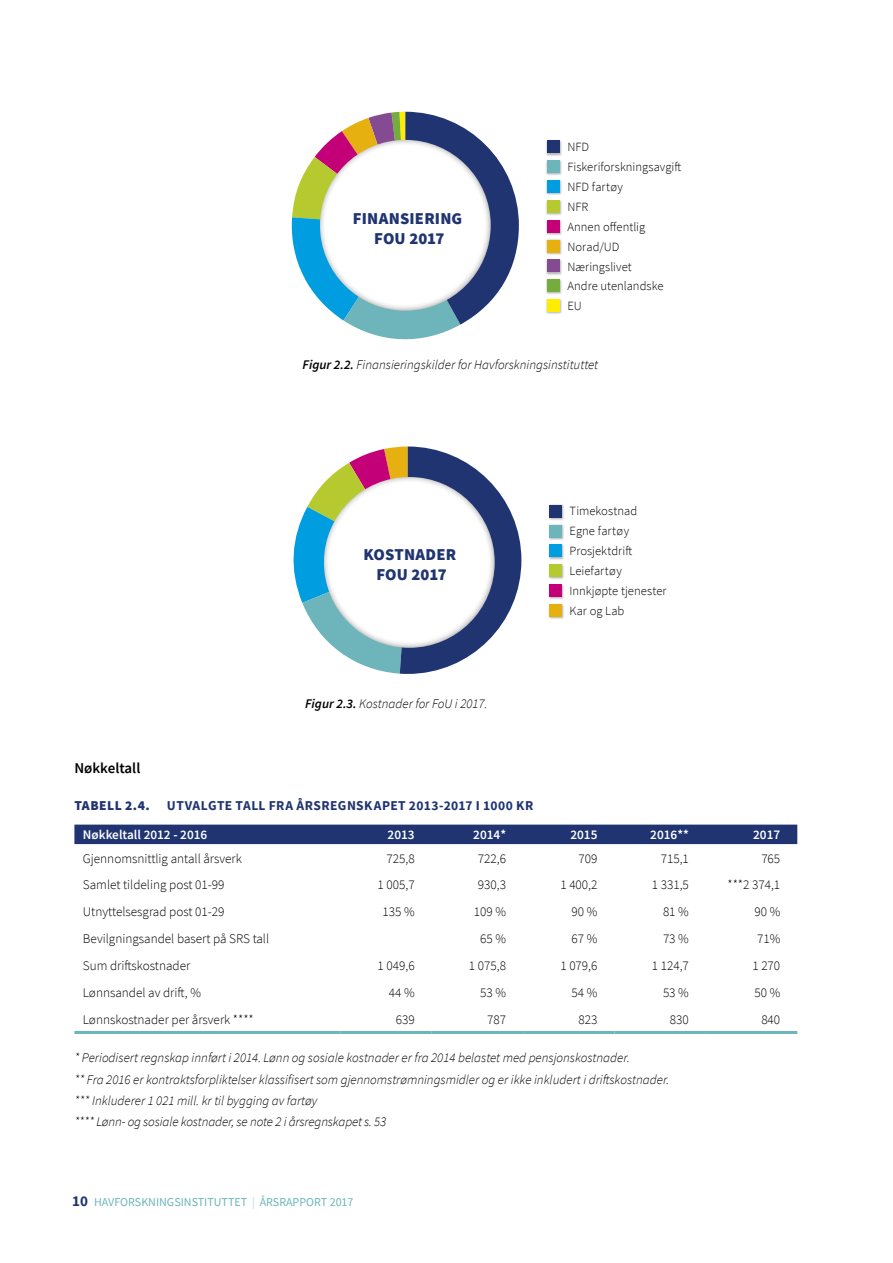
<style>
.page{position:relative;width:893px;height:1263px;background:#fff}
.page>*{position:absolute;margin:0;border:0;box-sizing:border-box;transform-origin:0 0}
.t1{font:900 16.5px/19.8px "Source Sans Pro";letter-spacing:.005em;color:#203471;text-align:center}
.Overskrift_4__mellom{font:600 15px "Source Sans Pro";color:#000}
.Tabelloverskrift{font:700 13.5px "Source Sans Pro";letter-spacing:.03em;color:#203471}
.Tabelloverskrift-2{font:900 13.5px "Source Sans Pro";letter-spacing:.035em;color:#203471}
.Bildetekst{font:italic 300 13.2px "Source Sans Pro";color:#000}
.Tabelltekst{font:300 13.2px "Source Sans Pro";color:#000}
.Tabelltall{font:300 13.2px "Source Sans Pro";color:#000}
.Tabelltittel_negativ{font:600 13.2px "Source Sans Pro";color:#fff}
.t2{font:300 12.6px/20px "Source Sans Pro";color:#000}
.t3{font:12px "Source Sans Pro";color:#6db5ba}
.s1{font-weight:600}
.s2{font-weight:700;font-size:15px;color:#203471}
.s3{color:#bddcde}
</style>
<div class="page">
<div style="left:74px;top:825px;width:723px;height:19px;background:#203471"></div>
<hr style="left:74px;top:1031px;width:266px;height:3px;background:#6db5ba">
<hr style="left:340px;top:1031px;width:92px;height:3px;background:#6db5ba">
<hr style="left:432px;top:1031px;width:91px;height:3px;background:#6db5ba">
<hr style="left:523px;top:1031px;width:91px;height:3px;background:#6db5ba">
<hr style="left:614px;top:1031px;width:92px;height:3px;background:#6db5ba">
<hr style="left:706px;top:1031px;width:91px;height:3px;background:#6db5ba">
<img style="left:549px;top:504px;width:15px;height:16px">
<div style="left:549px;top:505px;width:12px;height:12px;background:#203471"></div>
<img style="left:549px;top:524px;width:15px;height:16px">
<div style="left:549px;top:525px;width:12px;height:12px;background:#6db5ba"></div>
<img style="left:549px;top:544px;width:15px;height:75px">
<div style="left:549px;top:544px;width:12px;height:13px;background:#009de0"></div>
<div style="left:549px;top:564px;width:12px;height:13px;background:#b6c92f"></div>
<div style="left:549px;top:584px;width:12px;height:13px;background:#c40079"></div>
<div style="left:549px;top:604px;width:12px;height:13px;background:#e7b011"></div>
<svg style="left:293px;top:446px;width:228px;height:228px"></svg>
<svg style="left:324px;top:477px;width:171px;height:171px"></svg>
<svg style="left:291px;top:112px;width:228px;height:228px"></svg>
<svg style="left:320px;top:140px;width:171px;height:171px"></svg>
<img style="left:546px;top:140px;width:16px;height:16px">
<div style="left:547px;top:141px;width:12px;height:12px;background:#203471"></div>
<img style="left:546px;top:160px;width:16px;height:75px">
<div style="left:547px;top:160px;width:12px;height:13px;background:#6db5ba"></div>
<div style="left:547px;top:180px;width:12px;height:13px;background:#009de0"></div>
<div style="left:547px;top:200px;width:12px;height:13px;background:#b6c92f"></div>
<div style="left:547px;top:220px;width:12px;height:13px;background:#c40079"></div>
<img style="left:546px;top:239px;width:16px;height:16px">
<div style="left:547px;top:240px;width:12px;height:12px;background:#e7b011"></div>
<img style="left:546px;top:259px;width:16px;height:16px">
<div style="left:547px;top:260px;width:12px;height:12px;background:#844b93"></div>
<img style="left:546px;top:279px;width:16px;height:35px">
<div style="left:547px;top:279px;width:12px;height:13px;background:#74ad3e"></div>
<div style="left:547px;top:299px;width:12px;height:13px;background:#ffed00"></div>
<p class="t1" style="left:353px;top:209px;width:111px">FINANSIERING<br>FOU 2017</p>
<p class="t2" style="left:567px;top:137px;width:115px">NFD<br>Fiskeriforskningsavgift<br>NFD fartøy<br>NFR<br>Annen offentlig<br>Norad/UD<br>Næringslivet<br>Andre utenlandske<br>EU</p>
<p class="Bildetekst" style="left:303px;top:357px;width:297px"><span class="s1">Figur 2.2.</span> Finansieringskilder for Havforskningsinstituttet</p>
<p class="t1" style="left:363px;top:545px;width:94px">KOSTNADER<br>FOU 2017</p>
<p class="Bildetekst" style="left:305px;top:695px;width:184px"><span class="s1">Figur 2.3.</span> Kostnader for FoU i 2017.</p>
<p class="t2" style="left:570px;top:501px;width:98px">Timekostnad<br>Egne fartøy<br>Prosjektdrift<br>Leiefartøy<br>Innkjøpte tjenester<br>Kar og Lab</p>
<p class="Overskrift_4__mellom" style="left:74px;top:758px;width:68px">Nøkkeltall</p>
<p class="Tabelloverskrift-2" style="left:74px;top:796px;width:77px">TABELL 2.4.</p>
<p class="Tabelloverskrift" style="left:167px;top:796px;width:368px">UTVALGTE TALL FRA ÅRSREGNSKAPET 2013-2017 I 1000 KR</p>
<p class="Tabelltittel_negativ" style="left:83px;top:826px;width:126px">Nøkkeltall 2012 - 2016</p>
<p class="Tabelltittel_negativ" style="left:388px;top:826px;width:29px">2013</p>
<p class="Tabelltittel_negativ" style="left:473px;top:826px;width:34px">2014*</p>
<p class="Tabelltittel_negativ" style="left:570px;top:826px;width:29px">2015</p>
<p class="Tabelltittel_negativ" style="left:650px;top:826px;width:40px">2016**</p>
<p class="Tabelltittel_negativ" style="left:753px;top:826px;width:29px">2017</p>
<p class="Tabelltekst" style="left:83px;top:850px;width:160px">Gjennomsnittlig antall årsverk</p>
<p class="Tabelltall" style="left:387px;top:850px;width:30px">725,8</p>
<p class="Tabelltall" style="left:478px;top:850px;width:30px">722,6</p>
<p class="Tabelltall" style="left:578px;top:850px;width:20px">709</p>
<p class="Tabelltall" style="left:661px;top:850px;width:30px">715,1</p>
<p class="Tabelltall" style="left:761px;top:850px;width:20px">765</p>
<p class="Tabelltekst" style="left:83px;top:877px;width:143px">Samlet tildeling post 01-99</p>
<p class="Tabelltall" style="left:378px;top:877px;width:39px">1 005,7</p>
<p class="Tabelltall" style="left:478px;top:877px;width:30px">930,3</p>
<p class="Tabelltall" style="left:560px;top:877px;width:39px">1 400,2</p>
<p class="Tabelltall" style="left:652px;top:877px;width:39px">1 331,5</p>
<p class="Tabelltall" style="left:727px;top:877px;width:54px">***2 374,1</p>
<p class="Tabelltekst" style="left:83px;top:904px;width:143px">Utnyttelsesgrad post 01-29</p>
<p class="Tabelltall" style="left:382px;top:904px;width:34px">135 %</p>
<p class="Tabelltall" style="left:474px;top:904px;width:34px">109 %</p>
<p class="Tabelltall" style="left:572px;top:904px;width:27px">90%</p>
<p class="Tabelltall" style="left:663px;top:904px;width:27px">81%</p>
<p class="Tabelltall" style="left:754px;top:904px;width:27px">90%</p>
<p class="Tabelltekst" style="left:83px;top:931px;width:188px">Bevilgningsandel basert på SRS tall</p>
<p class="Tabelltall" style="left:480px;top:931px;width:27px">65%</p>
<p class="Tabelltall" style="left:572px;top:931px;width:27px">67%</p>
<p class="Tabelltall" style="left:663px;top:931px;width:27px">73%</p>
<p class="Tabelltall" style="left:757px;top:931px;width:25px">71%</p>
<p class="Tabelltekst" style="left:83px;top:958px;width:109px">Sum driftskostnader</p>
<p class="Tabelltall" style="left:378px;top:958px;width:39px">1 049,6</p>
<p class="Tabelltall" style="left:469px;top:958px;width:39px">1 075,8</p>
<p class="Tabelltall" style="left:560px;top:958px;width:39px">1 079,6</p>
<p class="Tabelltall" style="left:652px;top:958px;width:39px">1 124,7</p>
<p class="Tabelltall" style="left:752px;top:958px;width:29px">1 270</p>
<p class="Tabelltekst" style="left:83px;top:984px;width:120px">Lønnsandel av drift, %</p>
<p class="Tabelltall" style="left:389px;top:984px;width:27px">44%</p>
<p class="Tabelltall" style="left:480px;top:984px;width:27px">53%</p>
<p class="Tabelltall" style="left:572px;top:984px;width:27px">54%</p>
<p class="Tabelltall" style="left:663px;top:984px;width:27px">53%</p>
<p class="Tabelltall" style="left:754px;top:984px;width:27px">50%</p>
<p class="Tabelltekst" style="left:83px;top:1011px;width:172px">Lønnskostnader per årsverk ****</p>
<p class="Tabelltall" style="left:396px;top:1011px;width:20px">639</p>
<p class="Tabelltall" style="left:487px;top:1011px;width:20px">787</p>
<p class="Tabelltall" style="left:578px;top:1011px;width:20px">823</p>
<p class="Tabelltall" style="left:670px;top:1011px;width:20px">830</p>
<p class="Tabelltall" style="left:761px;top:1011px;width:20px">840</p>
<p class="Bildetekst" style="left:74px;top:1050px;width:557px">* Periodisert regnskap innført i 2014. Lønn og sosiale kostnader er fra 2014 belastet med pensjonskostnader.</p>
<p class="Bildetekst" style="left:74px;top:1071px;width:596px">** Fra 2016 er kontraktsforpliktelser klassifisert som gjennomstrømningsmidler og er ikke inkludert i driftskostnader.</p>
<p class="Bildetekst" style="left:74px;top:1092px;width:244px">*** Inkluderer 1 021 mill. kr til bygging av fartøy</p>
<p class="Bildetekst" style="left:74px;top:1114px;width:313px">**** Lønn- og sosiale kostnader, se note 2 i årsregnskapet s. 53</p>
<p class="t3" style="left:72px;top:1194px;width:283px"><span class="s2">10</span> HAVFORSKNINGSINSTITUTTET <span class="s3">|</span> ÅRSRAPPORT 2017</p>
</div>
